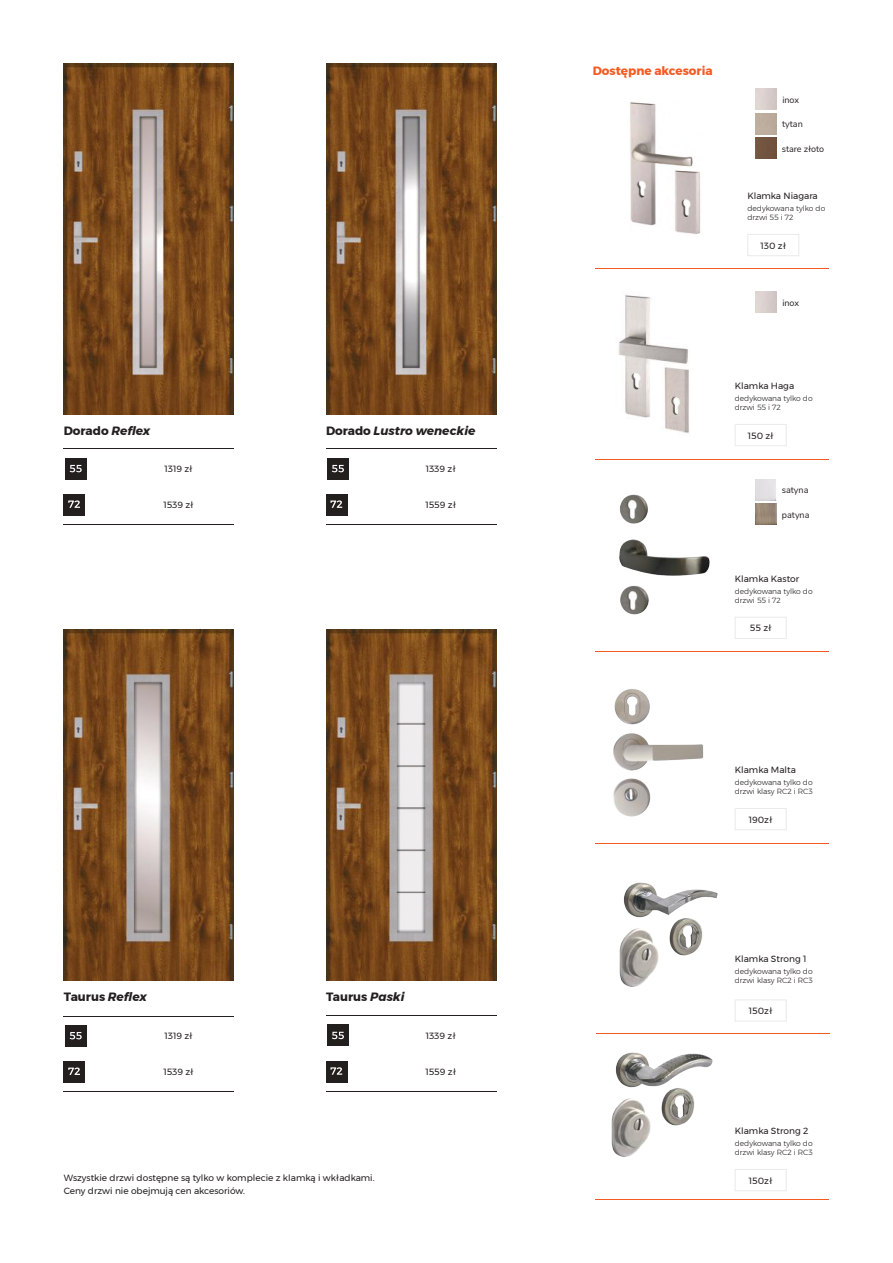
<style>
.page{position:relative;width:893px;height:1263px;background:#fff}
.page>*{position:absolute;margin:0;border:0;box-sizing:border-box;transform-origin:0 0}
.t1{font:700 12px "Montserrat";color:#241f1f}
.t2{font:italic 700 12px "Montserrat";color:#241f1f}
.t3{font:700 12px "Montserrat";color:#f45a21}
.t4{font:9px/13.5px "Montserrat";color:#241f1f}
.t5{font:9px "Nunito Sans";color:#241f1f}
.t6{font:300 7.5px/9px "Montserrat";color:#241f1f}
.s1{font-style:italic}
.s2{font-style:normal}
</style>
<div class="page">
<hr style="left:595px;top:1199px;width:234px;height:1px;background:#f45a21">
<hr style="left:595px;top:651px;width:234px;height:1px;background:#f45a21">
<img style="left:64px;top:64px;width:170px;height:351px">
<img style="left:326px;top:64px;width:170px;height:351px">
<img style="left:64px;top:629px;width:170px;height:351px">
<img style="left:326px;top:629px;width:170px;height:351px">
<hr style="left:595px;top:843px;width:234px;height:1px;background:#f45a21">
<hr style="left:596px;top:1033px;width:234px;height:1px;background:#f45a21">
<img style="left:613px;top:689px;width:91px;height:128px">
<img style="left:619px;top:882px;width:99px;height:105px">
<div style="left:735px;top:617px;width:52px;height:22px;border:1px solid #ebeaea"></div>
<img style="left:619px;top:494px;width:91px;height:121px">
<hr style="left:595px;top:268px;width:234px;height:1px;background:#f45a21">
<div style="left:735px;top:424px;width:52px;height:22px;border:1px solid #ebeaea"></div>
<img style="left:618px;top:295px;width:71px;height:138px">
<div style="left:747px;top:234px;width:52px;height:22px;border:1px solid #ebeaea"></div>
<img style="left:630px;top:102px;width:71px;height:132px">
<div style="left:735px;top:808px;width:52px;height:22px;border:1px solid #ebeaea"></div>
<hr style="left:595px;top:459px;width:234px;height:1px;background:#f45a21">
<img style="left:611px;top:1052px;width:102px;height:105px">
<div style="left:735px;top:999px;width:52px;height:22px;border:1px solid #ebeaea"></div>
<div style="left:735px;top:1169px;width:52px;height:22px;border:1px solid #ebeaea"></div>
<img style="left:755px;top:138px;width:21px;height:21px">
<img style="left:755px;top:504px;width:21px;height:21px">
<hr style="left:64px;top:449px;width:170px;height:1px;background:#241f1f">
<div style="left:65px;top:458px;width:21px;height:21px;background:#241f1f"></div>
<svg style="left:70px;top:465px;width:12px;height:7px"></svg>
<div style="left:64px;top:494px;width:21px;height:21px;background:#241f1f"></div>
<svg style="left:68px;top:500px;width:12px;height:8px"></svg>
<hr style="left:64px;top:524px;width:170px;height:1px;background:#241f1f">
<hr style="left:326px;top:449px;width:170px;height:1px;background:#241f1f">
<div style="left:327px;top:458px;width:22px;height:21px;background:#241f1f"></div>
<svg style="left:332px;top:465px;width:12px;height:7px"></svg>
<div style="left:326px;top:494px;width:21px;height:21px;background:#241f1f"></div>
<svg style="left:330px;top:500px;width:12px;height:8px"></svg>
<hr style="left:326px;top:524px;width:170px;height:1px;background:#241f1f">
<hr style="left:64px;top:1016px;width:170px;height:1px;background:#241f1f">
<div style="left:65px;top:1025px;width:21px;height:21px;background:#241f1f"></div>
<svg style="left:70px;top:1032px;width:12px;height:7px"></svg>
<div style="left:64px;top:1061px;width:21px;height:21px;background:#241f1f"></div>
<svg style="left:68px;top:1067px;width:12px;height:8px"></svg>
<hr style="left:64px;top:1091px;width:170px;height:1px;background:#241f1f">
<hr style="left:326px;top:1015px;width:170px;height:1px;background:#241f1f">
<div style="left:327px;top:1025px;width:22px;height:21px;background:#241f1f"></div>
<svg style="left:332px;top:1032px;width:12px;height:7px"></svg>
<div style="left:326px;top:1061px;width:21px;height:21px;background:#241f1f"></div>
<svg style="left:330px;top:1067px;width:12px;height:8px"></svg>
<hr style="left:326px;top:1091px;width:170px;height:1px;background:#241f1f">
<h1 class="t1" style="left:64px;top:421px;width:88px">Dorado <span class="s1">Reflex</span></h1>
<h1 class="t2" style="left:326px;top:421px;width:151px"><span class="s2">Dorado</span> Lustro weneckie</h1>
<p class="t4" style="left:164px;top:462px;width:30px">1319 zł</p>
<p class="t4" style="left:163px;top:498px;width:32px">1539 zł</p>
<p class="t4" style="left:426px;top:462px;width:32px">1339 zł</p>
<p class="t4" style="left:425px;top:498px;width:32px">1559 zł</p>
<h1 class="t1" style="left:64px;top:987px;width:84px">Taurus <span class="s1">Reflex</span></h1>
<h1 class="t1" style="left:326px;top:987px;width:80px">Taurus <span class="s1">Paski</span></h1>
<p class="t4" style="left:164px;top:1029px;width:30px">1319 zł</p>
<p class="t4" style="left:163px;top:1065px;width:32px">1539 zł</p>
<p class="t4" style="left:426px;top:1029px;width:32px">1339 zł</p>
<p class="t4" style="left:425px;top:1065px;width:32px">1559 zł</p>
<p class="t4" style="left:64px;top:1170px;width:312px">Wszystkie drzwi dostępne są tylko w komplecie z klamką i wkładkami.<br>Ceny drzwi nie obejmują cen akcesoriów.</p>
<h1 class="t3" style="left:593px;top:62px;width:121px">Dostępne akcesoria</h1>
<p class="t5" style="left:782px;top:93px;width:18px">inox</p>
<p class="t5" style="left:782px;top:118px;width:22px">tytan</p>
<p class="t5" style="left:782px;top:142px;width:44px">stare złoto</p>
<p class="t4" style="left:747px;top:189px;width:72px">Klamka Niagara</p>
<p class="t6" style="left:747px;top:204px;width:79px">dedykowana tylko do drzwi 55 i 72</p>
<p class="t4" style="left:760px;top:239px;width:27px">130 zł</p>
<p class="t5" style="left:782px;top:296px;width:18px">inox</p>
<p class="t4" style="left:735px;top:379px;width:61px">Klamka Haga</p>
<p class="t6" style="left:735px;top:394px;width:79px">dedykowana tylko do drzwi 55 i 72</p>
<p class="t4" style="left:748px;top:428px;width:27px">150 zł</p>
<p class="t5" style="left:782px;top:483px;width:28px">satyna</p>
<p class="t5" style="left:782px;top:508px;width:29px">patyna</p>
<p class="t4" style="left:735px;top:572px;width:66px">Klamka Kastor</p>
<p class="t6" style="left:735px;top:587px;width:79px">dedykowana tylko do drzwi 55 i 72</p>
<p class="t4" style="left:750px;top:621px;width:23px">55 zł</p>
<p class="t4" style="left:735px;top:763px;width:63px">Klamka Malta</p>
<p class="t6" style="left:735px;top:778px;width:79px">dedykowana tylko do drzwi klasy RC2 i RC3</p>
<p class="t4" style="left:749px;top:813px;width:25px">190zł</p>
<p class="t4" style="left:735px;top:952px;width:73px">Klamka Strong 1</p>
<p class="t6" style="left:735px;top:967px;width:79px">dedykowana tylko do drzwi klasy RC2 i RC3</p>
<p class="t4" style="left:749px;top:1004px;width:25px">150zł</p>
<p class="t4" style="left:735px;top:1124px;width:75px">Klamka Strong 2</p>
<p class="t6" style="left:735px;top:1139px;width:79px">dedykowana tylko do drzwi klasy RC2 i RC3</p>
<p class="t4" style="left:749px;top:1173px;width:25px">150zł</p>
</div>
